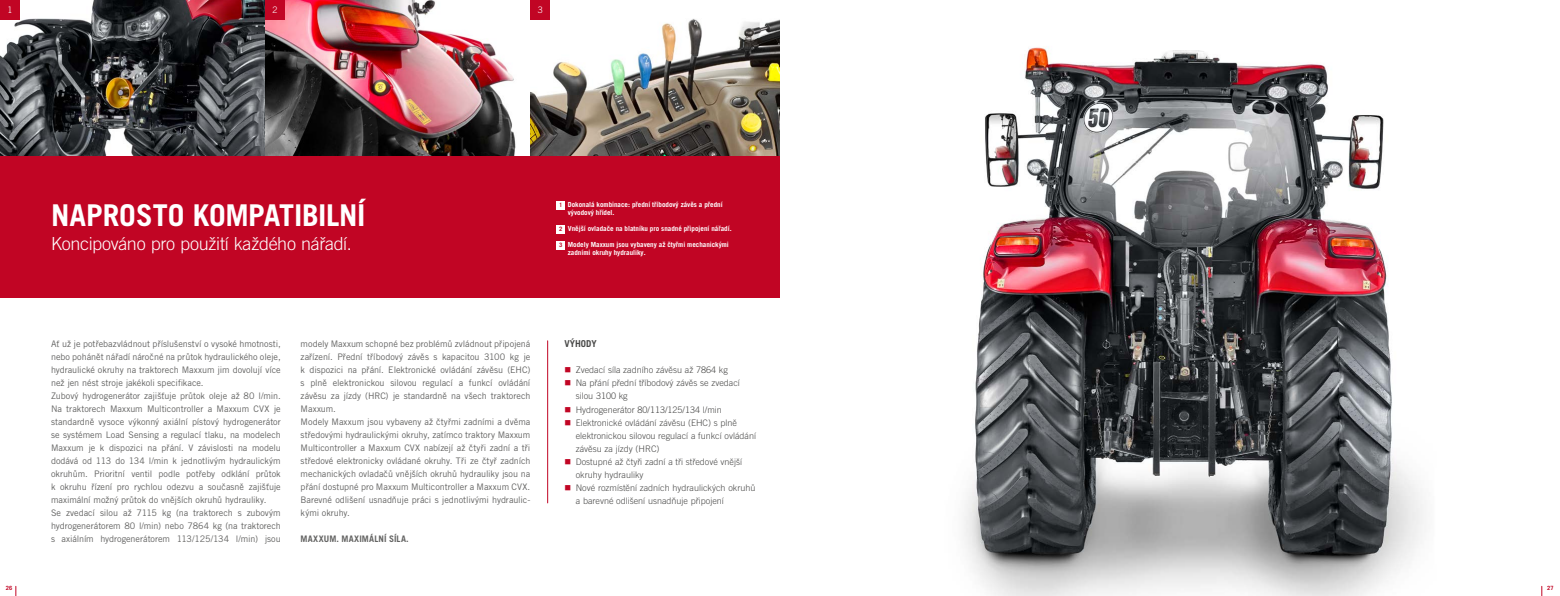
<style>
.page{position:relative;width:1560px;height:596px;background:#fff}
.page>*{position:absolute;margin:0;border:0;box-sizing:border-box;transform-origin:0 0}
.t1{font:700 30px "Trade Gothic LT Pro";letter-spacing:-.01em;color:#fff}
.t2{font:300 18px "Trade Gothic LT Pro";letter-spacing:-.015em;color:#fff}
.t3{font:700 9.5px "Trade Gothic LT Pro";color:#494948}
.t4{font:9px/13px "Trade Gothic LT Pro";letter-spacing:-.005em;color:#636362}
.t5{font:300 9px/13px "Trade Gothic LT Pro";color:#494948}
.t6{font:700 9px "Trade Gothic LT Pro";letter-spacing:.025em;color:#636362}
.t7{font:300 9px "Trade Gothic LT Pro";color:#fff}
.t8{font:700 7px/8px "Trade Gothic LT Pro";color:#fff}
.t9{font:700 5.8px "Trade Gothic LT Pro";color:#c10524}
.s1{font-size:6px;color:#c10524}
.s2{color:#c10524}
</style>
<div class="page">
<img style="left:0;top:0;width:265px;height:156px">
<img style="left:265px;top:0;width:251px;height:156px">
<img style="left:530px;top:19px;width:250px;height:137px">
<div style="left:0;top:156px;width:780px;height:142px;background:#c10524"></div>
<img style="left:964px;top:47px;width:460px;height:548px">
<hr style="left:547px;top:340px;width:1px;height:162px;background:#c10524">
<div style="left:556px;top:201px;width:9px;height:8px;background:#fff"></div>
<div style="left:556px;top:225px;width:9px;height:8px;background:#fff"></div>
<div style="left:556px;top:241px;width:9px;height:8px;background:#fff"></div>
<div style="left:0;top:0;width:20px;height:20px;background:#c10524"></div>
<div style="left:530px;top:0;width:20px;height:20px;background:#c10524"></div>
<div style="left:265px;top:0;width:20px;height:20px;background:#c10524"></div>
<p class="t7" style="left:7px;top:5px;width:7px">1</p>
<p class="t7" style="left:272px;top:5px;width:7px">2</p>
<p class="t7" style="left:537px;top:5px;width:7px">3</p>
<p class="t9" style="left:6px;top:584px;width:8px">26</p>
<h1 class="t1" style="left:51px;top:196px;width:316px">NAPROSTO KOMPATIBILNÍ</h1>
<h2 class="t2" style="left:51px;top:233px;width:302px">Koncipováno pro použití každého nářadí.</h2>
<p class="t8" style="left:567px;top:200px;width:156px;text-indent:-9px"><span class="s1">1</span> Dokonalá kombinace: přední tříbodový závěs a přední vývodový hřídel.</p>
<p class="t8" style="left:559px;top:224px;width:174px"><span class="s1">2</span> Vnější ovladače na blatníku pro snadné připojení nářadí.</p>
<p class="t8" style="left:567px;top:240px;width:162px;text-indent:-9px"><span class="s1">3</span> Modely Maxxum jsou vybaveny až čtyřmi mechanickými zadními okruhy hydrauliky.</p>
<p class="t4" style="left:51px;top:337px;width:231px">Ať už je potřebazvládnout příslušenství o vysoké hmotnosti, nebo pohánět nářadí náročné na průtok hydraulického oleje, hydraulické okruhy na traktorech Maxxum jim dovolují více než jen nést stroje jakékoli specifikace.<br>Zubový hydrogenerátor zajišťuje průtok oleje až 80 l/min.<br>Na traktorech Maxxum Multicontroller a Maxxum CVX je standardně vysoce výkonný axiální pístový hydrogenerátor se systémem Load Sensing a regulací tlaku, na modelech Maxxum je k dispozici na přání. V závislosti na modelu dodává od 113 do 134 l/min k jednotlivým hydraulickým okruhům. Prioritní ventil podle potřeby odklání průtok k okruhu řízení pro rychlou odezvu a současně zajišťuje maximální možný průtok do vnějších okruhů hydrauliky.<br>Se zvedací silou až 7115 kg (na traktorech s zubovým hydrogenerátorem 80 l/min) nebo 7864 kg (na traktorech s axiálním hydrogenerátorem 113/125/134 l/min) jsou</p>
<p class="t4" style="left:300px;top:337px;width:231px">modely Maxxum schopné bez problémů zvládnout připojená zařízení. Přední tříbodový závěs s kapacitou 3100 kg je k dispozici na přání. Elektronické ovládání závěsu (EHC) s plně elektronickou silovou regulací a funkcí ovládání závěsu za jízdy (HRC) je standardně na všech traktorech Maxxum.<br>Modely Maxxum jsou vybaveny až čtyřmi zadními a dvěma středovými hydraulickými okruhy, zatímco traktory Maxxum Multicontroller a Maxxum CVX nabízejí až čtyři zadní a tři středové elektronicky ovládané okruhy. Tři ze čtyř zadních mechanických ovladačů vnějších okruhů hydrauliky jsou na přání dostupné pro Maxxum Multicontroller a Maxxum CVX.<br>Barevné odlišení usnadňuje práci s jednotlivými hydraulic&shy;kými okruhy.</p>
<p class="t6" style="left:300px;top:533px;width:109px">MAXXUM. MAXIMÁLNÍ SÍLA.</p>
<p class="t3" style="left:564px;top:338px;width:34px">VÝHODY</p>
<p class="t5" style="left:564px;top:363px;width:165px"><span class="s2">■</span> Zvedací síla zadního závěsu až 7864 kg</p>
<p class="t5" style="left:575px;top:376px;width:166px;text-indent:-11px"><span class="s2">■</span> Na přání přední tříbodový závěs se zvedací silou 3100 kg</p>
<p class="t5" style="left:564px;top:402px;width:159px"><span class="s2">■</span> Hydrogenerátor 80/113/125/134 l/min</p>
<p class="t5" style="left:575px;top:415px;width:182px;text-indent:-11px"><span class="s2">■</span> Elektronické ovládání závěsu (EHC) s plně elektronickou silovou regulací a funkcí ovládání závěsu za jízdy (HRC)</p>
<p class="t5" style="left:575px;top:454px;width:168px;text-indent:-11px"><span class="s2">■</span> Dostupné až čtyři zadní a tři středové vnější okruhy hydrauliky</p>
<p class="t5" style="left:575px;top:480px;width:181px;text-indent:-11px"><span class="s2">■</span> Nové rozmístění zadních hydraulických okruhů a barevné odlišení usnadňuje připojení</p>
<p class="t9" style="left:1546px;top:584px;width:8px">27</p>
</div>
